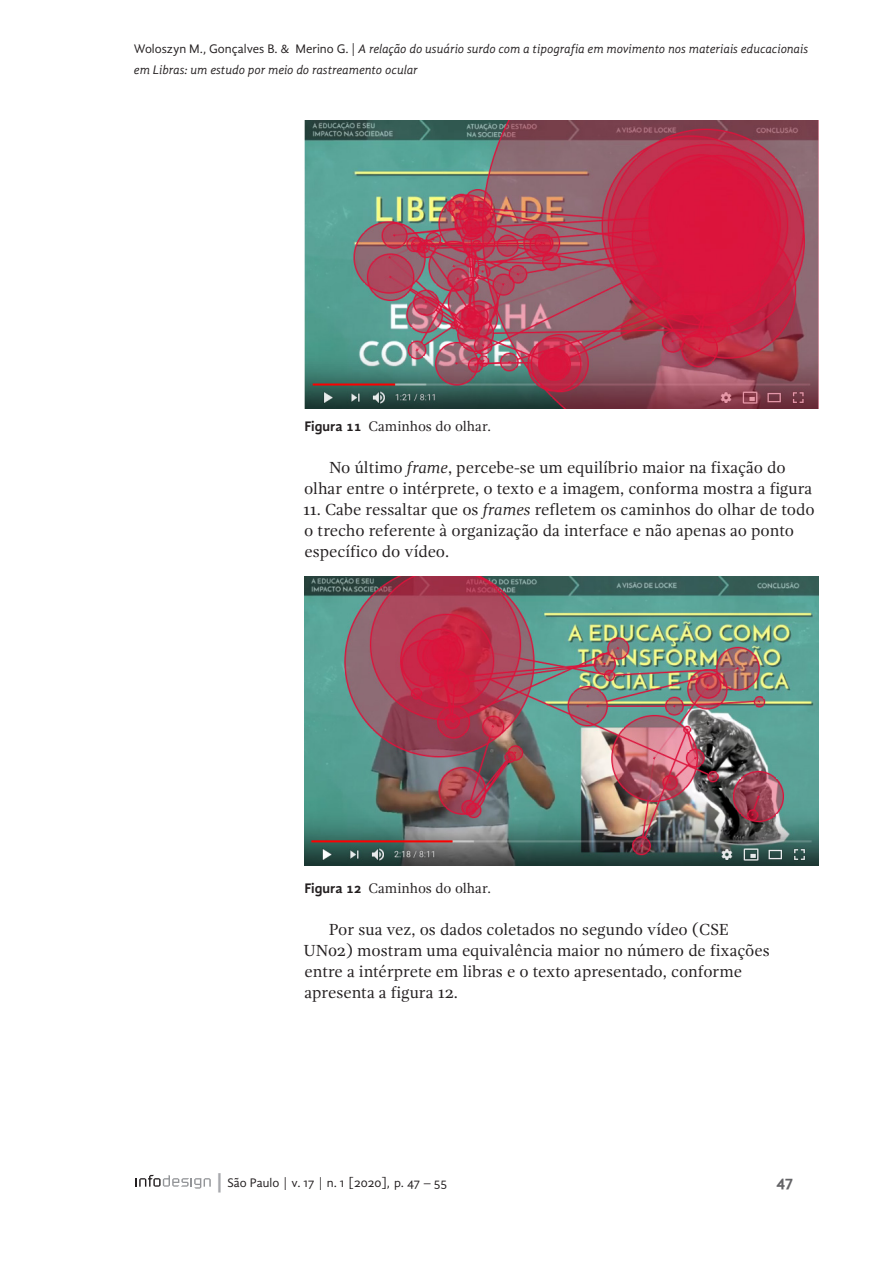
<style>
.page{position:relative;width:893px;height:1263px;background:#fff}
.page>*{position:absolute;margin:0;border:0;box-sizing:border-box;transform-origin:0 0}
.PT_Corpo_de_texto{font:16.5px/21px "Gandhi Serif";color:#231f20}
.t1{font:700 16.5px "Gandhi Sans";color:#636366}
.t2{font:14.25px "Gandhi Serif";color:#231f20}
.t3{font:italic 12.75px/21px "Gandhi Sans";color:#231f20}
.t4{font:12.75px "Gandhi Sans";color:#231f20}
.s1{font-style:normal}
.s2{font-family:"Gandhi Sans";font-weight:700}
.s3{font-style:italic}
.s4{font-size:19.2px;color:#a8a9ad}
</style>
<div class="page">
<svg style="left:136px;top:1175px;width:75px;height:13px"></svg>
<img style="left:304px;top:121px;width:515px;height:288px">
<img style="left:304px;top:577px;width:515px;height:289px">
<p class="t3" style="left:134px;top:38px;width:676px"><span class="s1">Woloszyn M., Gonçalves B. &amp; Merino G. |</span> A relação do usuário surdo com a tipografia em movimento nos materiais educacionais em Libras: um estudo por meio do rastreamento ocular</p>
<p class="t2" style="left:304px;top:418px;width:188px"><span class="s2">Figura 11</span> Caminhos do olhar.</p>
<p class="PT_Corpo_de_texto" style="left:304px;top:457px;width:510px;text-align:center">No último <span class="s3">frame</span>, percebe-se um equilíbrio maior na fixação do<br>olhar entre o intérprete, o texto e a imagem, conforma mostra a figura</p>
<p class="PT_Corpo_de_texto" style="left:303px;top:499px;width:513px">11. Cabe ressaltar que os <span class="s3">frames</span> refletem os caminhos do olhar de todo o trecho referente à organização da interface e não apenas ao ponto específico do vídeo.</p>
<p class="t2" style="left:304px;top:880px;width:188px"><span class="s2">Figura 12</span> Caminhos do olhar.</p>
<p class="PT_Corpo_de_texto" style="left:303px;top:919px;width:468px;text-indent:26px">Por sua vez, os dados coletados no segundo vídeo (CSE UN02) mostram uma equivalência maior no número de fixações entre a intérprete em libras e o texto apresentado, conforme apresenta a figura 12.</p>
<p class="t4" style="left:214px;top:1175px;width:235px"><span class="s4">|</span>São Paulo | v. 17 | n. 1 [2020], p. 47 – 55</p>
<p class="t1" style="left:776px;top:1171px;width:18px">47</p>
</div>
